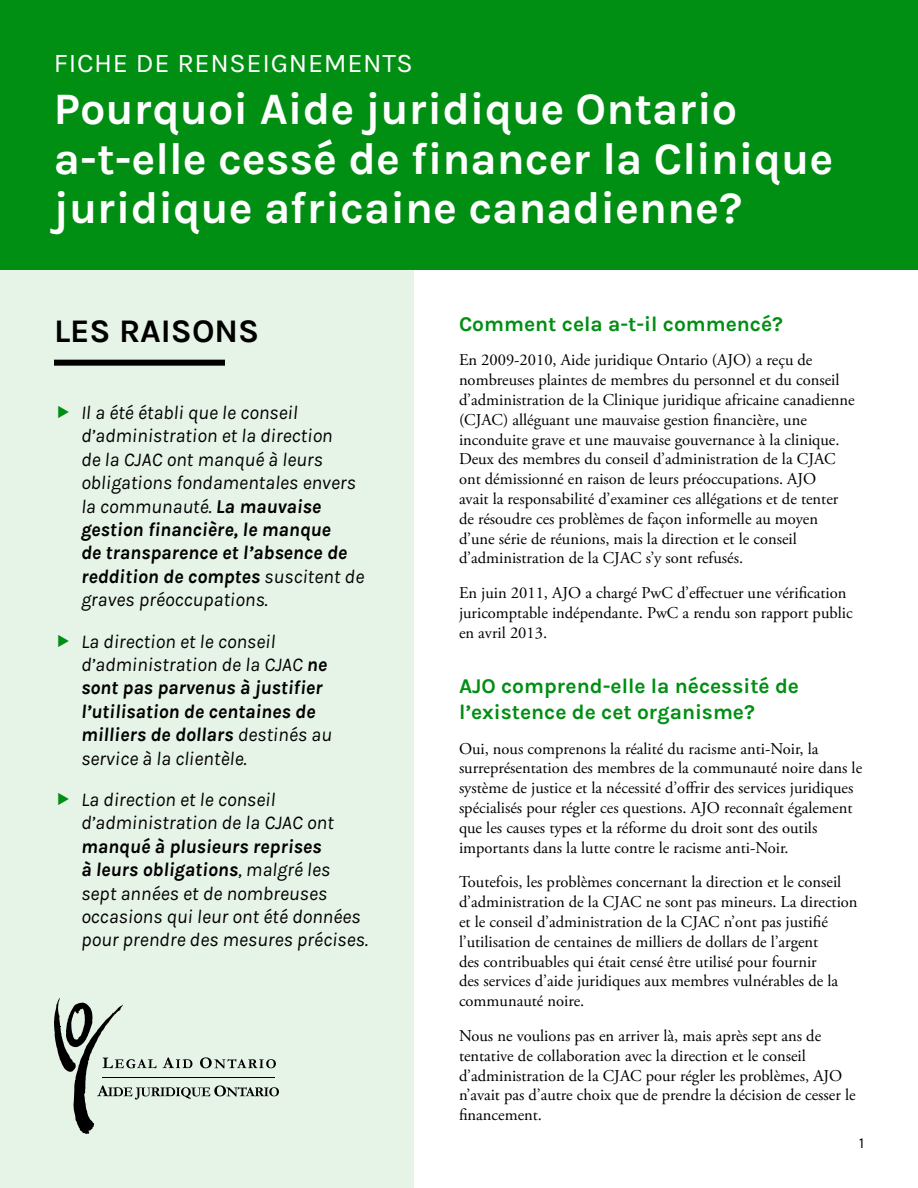
<style>
.page{position:relative;width:918px;height:1188px;background:#fff}
.page>*{position:absolute;margin:0;border:0;box-sizing:border-box;transform-origin:0 0}
.t1{font:700 45px/49.5px "Karla";color:#fff}
.t2{font:700 33px "Karla";color:#000}
.t3{font:27px "Karla";letter-spacing:.025em;color:#fff}
.t4{font:700 21px/25.5px "Karla";color:#008e13}
.t5{font:italic 19.5px/23.4px "Karla";color:#000}
.t6{font:16.5px/19.8px "Adobe Garamond Pro";color:#000}
.t7{font:15px "Karla";color:#000}
.s1{font-weight:700}
</style>
<div class="page">
<div style="left:0;top:0;width:414px;height:1188px;background:#e6f3e7"></div>
<div style="left:54px;top:360px;width:171px;height:6px;background:#000"></div>
<div style="left:0;top:0;width:918px;height:270px;background:#008e13"></div>
<svg style="left:54px;top:998px;width:225px;height:136px"></svg>
<p class="t3" style="left:54px;top:48px;width:361px">FICHE DE RENSEIGNEMENTS</p>
<p class="t1" style="left:54px;top:85px;width:781px">Pourquoi Aide juridique Ontario a-t-elle cessé de financer la Clinique juridique africaine canadienne?</p>
<h1 class="t2" style="left:54px;top:312px;width:207px">LES RAISONS</h1>
<p class="t5" style="left:81px;top:401px;width:285px">Il a été établi que le conseil d’administration et la direction<br>de la CJAC ont manqué à leurs obligations fondamentales envers la communauté. <span class="s1">La mauvaise gestion financière, le manque<br>de transparence et l’absence de reddition de comptes</span> suscitent de graves préoccupations.</p>
<p class="t5" style="left:81px;top:630px;width:252px">La direction et le conseil d’administration de la CJAC <span class="s1">ne sont pas parvenus à justifier l’utilisation de centaines de milliers de dollars</span> destinés au service à la clientèle.</p>
<p class="t5" style="left:81px;top:788px;width:254px">La direction et le conseil d’administration de la CJAC ont</p>
<p class="t5" style="left:81px;top:835px;width:288px"><span class="s1">manqué à plusieurs reprises<br>à leurs obligations</span>, malgré les sept années et de nombreuses occasions qui leur ont été données pour prendre des mesures précises.</p>
<h3 class="t4" style="left:459px;top:311px;width:326px">Comment cela a-t-il commencé?</h3>
<p class="t6" style="left:459px;top:351px;width:397px">En 2009-2010, Aide juridique Ontario (AJO) a reçu de nombreuses plaintes de membres du personnel et du conseil d’administration de la Clinique juridique africaine canadienne (CJAC) alléguant une mauvaise gestion fnancière, une inconduite grave et une mauvaise gouvernance à la clinique.<br>Deux des membres du conseil d’administration de la CJAC ont démissionné en raison de leurs préoccupations. AJO<br>avait la responsabilité d’examiner ces allégations et de tenter de résoudre ces problèmes de façon informelle au moyen d’une série de réunions, mais la direction et le conseil d’administration de la CJAC s’y sont refusés.</p>
<p class="t6" style="left:459px;top:584px;width:395px">En juin 2011, AJO a chargé PwC d’efectuer une vérifcation juricomptable indépendante. PwC a rendu son rapport public en avril 2013.</p>
<h3 class="t4" style="left:459px;top:674px;width:342px">AJO comprend-elle la nécessité de l’existence de cet organisme?</h3>
<p class="t6" style="left:459px;top:739px;width:405px">Oui, nous comprenons la réalité du racisme anti-Noir, la surreprésentation des membres de la communauté noire dans le système de justice et la nécessité d’ofrir des services juridiques spécialisés pour régler ces questions. AJO reconnaît également que les causes types et la réforme du droit sont des outils importants dans la lutte contre le racisme anti-Noir.</p>
<p class="t6" style="left:459px;top:873px;width:400px">Toutefois, les problèmes concernant la direction et le conseil d’administration de la CJAC ne sont pas mineurs. La direction et le conseil d’administration de la CJAC n’ont pas justifé l’utilisation de centaines de milliers de dollars de l’argent<br>des contribuables qui était censé être utilisé pour fournir<br>des services d’aide juridiques aux membres vulnérables de la communauté noire.</p>
<p class="t6" style="left:459px;top:1027px;width:398px">Nous ne voulions pas en arriver là, mais après sept ans de tentative de collaboration avec la direction et le conseil d’administration de la CJAC pour régler les problèmes, AJO n’avait pas d’autre choix que de prendre la décision de cesser le fnancement.</p>
<p class="t7" style="left:859px;top:1135px;width:6px">1</p>
</div>
